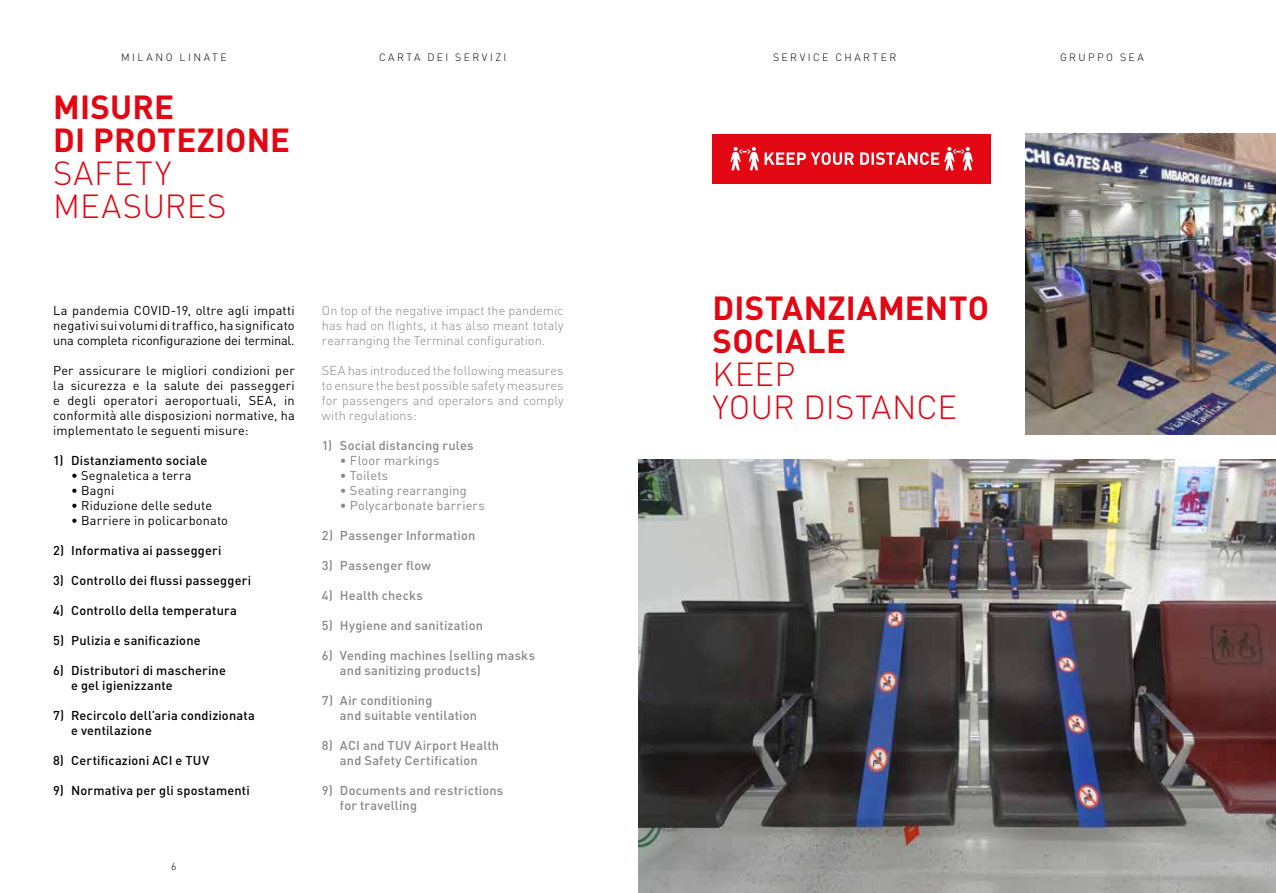
<style>
.page{position:relative;width:1276px;height:893px;background:#fff}
.page>*{position:absolute;margin:0;border:0;box-sizing:border-box;transform-origin:0 0}
.t1{font:700 33px/33px "DIN Pro";letter-spacing:.005em;color:#e30613}
.t2{font:300 33px/33px "DIN Pro";letter-spacing:.005em;color:#e30613}
.t3{font:300 33px/33px "DIN Pro";letter-spacing:.025em;color:#e30613}
.t4{font:12.75px/15px "DIN Pro";letter-spacing:.01em;color:#000;text-align:justify}
.t5{font:500 12.75px/15px "DIN Pro";letter-spacing:.015em;color:#878787}
.t6{font:500 12.75px/15px "DIN Pro";letter-spacing:.015em;color:#000}
.t7{font:300 12.75px/15px "DIN Pro";letter-spacing:.005em;color:#878787;text-align:justify}
.t8{font:12.75px "DIN Pro";letter-spacing:.015em;color:#878787}
.t9{font:300 10.5px "DIN Pro";letter-spacing:.225em;color:#000}
</style>
<div class="page">
<img style="left:1025px;top:133px;width:251px;height:301px">
<img style="left:638px;top:460px;width:638px;height:433px">
<div style="left:712px;top:134px;width:279px;height:50px;background:#e30613"></div>
<svg style="left:730px;top:147px;width:243px;height:23px"></svg>
<p class="t9" style="left:121px;top:50px;width:107px">MILANO LINATE</p>
<p class="t9" style="left:379px;top:50px;width:129px">CARTA DEI SERVIZI</p>
<p class="t9" style="left:773px;top:50px;width:125px">SERVICE CHARTER</p>
<p class="t9" style="left:1060px;top:50px;width:85px">GRUPPO SEA</p>
<h1 class="t1" style="left:53px;top:89px;width:238px">MISURE<br>DI PROTEZIONE</h1>
<h1 class="t3" style="left:53px;top:155px;width:175px">SAFETY<br>MEASURES</h1>
<p class="t4" style="left:53px;top:302px;width:243px">La pandemia COVID-19, oltre agli impatti negativi sui volumi di traffico, ha significato una completa riconfigurazione dei terminal.</p>
<p class="t4" style="left:53px;top:362px;width:243px">Per assicurare le migliori condizioni per la sicurezza e la salute dei passeggeri e degli operatori aeroportuali, SEA, in conformità alle disposizioni normative, ha implementato le seguenti misure:</p>
<p class="t6" style="left:53px;top:452px;width:156px">1) Distanziamento sociale</p>
<p class="t4" style="left:71px;top:467px;width:122px">• Segnaletica a terra</p>
<p class="t4" style="left:71px;top:482px;width:45px">• Bagni</p>
<p class="t4" style="left:71px;top:497px;width:142px">• Riduzione delle sedute</p>
<p class="t4" style="left:71px;top:512px;width:158px">• Barriere in policarbonato</p>
<p class="t6" style="left:53px;top:542px;width:170px">2) Informativa ai passeggeri</p>
<p class="t6" style="left:53px;top:572px;width:199px">3) Controllo dei flussi passeggeri</p>
<p class="t6" style="left:53px;top:602px;width:185px">4) Controllo della temperatura</p>
<p class="t6" style="left:53px;top:632px;width:149px">5) Pulizia e sanificazione</p>
<p class="t6" style="left:71px;top:662px;width:156px;text-indent:-18px">6) Distributori di mascherine e gel igienizzante</p>
<p class="t6" style="left:71px;top:707px;width:185px;text-indent:-18px">7) Recircolo dell’aria condizionata e ventilazione</p>
<p class="t6" style="left:53px;top:752px;width:158px">8) Certificazioni ACI e TUV</p>
<p class="t6" style="left:53px;top:782px;width:198px">9) Normativa per gli spostamenti</p>
<p class="t9" style="left:171px;top:859px;width:7px">6</p>
<p class="t7" style="left:322px;top:302px;width:243px">On top of the negative impact the pandemic has had on flights, it has also meant totaly rearranging the Terminal configuration.</p>
<p class="t7" style="left:322px;top:362px;width:243px">SEA has introduced the following measures to ensure the best possible safety measures for passengers and operators and comply with regulations:</p>
<p class="t5" style="left:322px;top:437px;width:153px">1) Social distancing rules</p>
<p class="t8" style="left:340px;top:451px;width:101px">• Floor markings</p>
<p class="t8" style="left:340px;top:466px;width:50px">• Toilets</p>
<p class="t8" style="left:340px;top:481px;width:128px">• Seating rearranging</p>
<p class="t8" style="left:340px;top:496px;width:146px">• Polycarbonate barriers</p>
<p class="t5" style="left:322px;top:527px;width:155px">2) Passenger Information</p>
<p class="t5" style="left:322px;top:557px;width:110px">3) Passenger flow</p>
<p class="t5" style="left:322px;top:587px;width:102px">4) Health checks</p>
<p class="t5" style="left:322px;top:617px;width:163px">5) Hygiene and sanitization</p>
<p class="t5" style="left:340px;top:647px;width:197px;text-indent:-18px">6) Vending machines (selling masks and sanitizing products)</p>
<p class="t5" style="left:340px;top:692px;width:138px;text-indent:-18px">7) Air conditioning<br>and suitable ventilation</p>
<p class="t5" style="left:322px;top:737px;width:179px;text-align:center">8) ACI and TUV Airport Health and Safety Certification</p>
<p class="t5" style="left:340px;top:782px;width:165px;text-indent:-18px">9) Documents and restrictions for travelling</p>
<h1 class="t1" style="left:712px;top:290px;width:278px">DISTANZIAMENTO<br>SOCIALE</h1>
<h1 class="t2" style="left:712px;top:356px;width:246px">KEEP<br>YOUR DISTANCE</h1>
</div>
